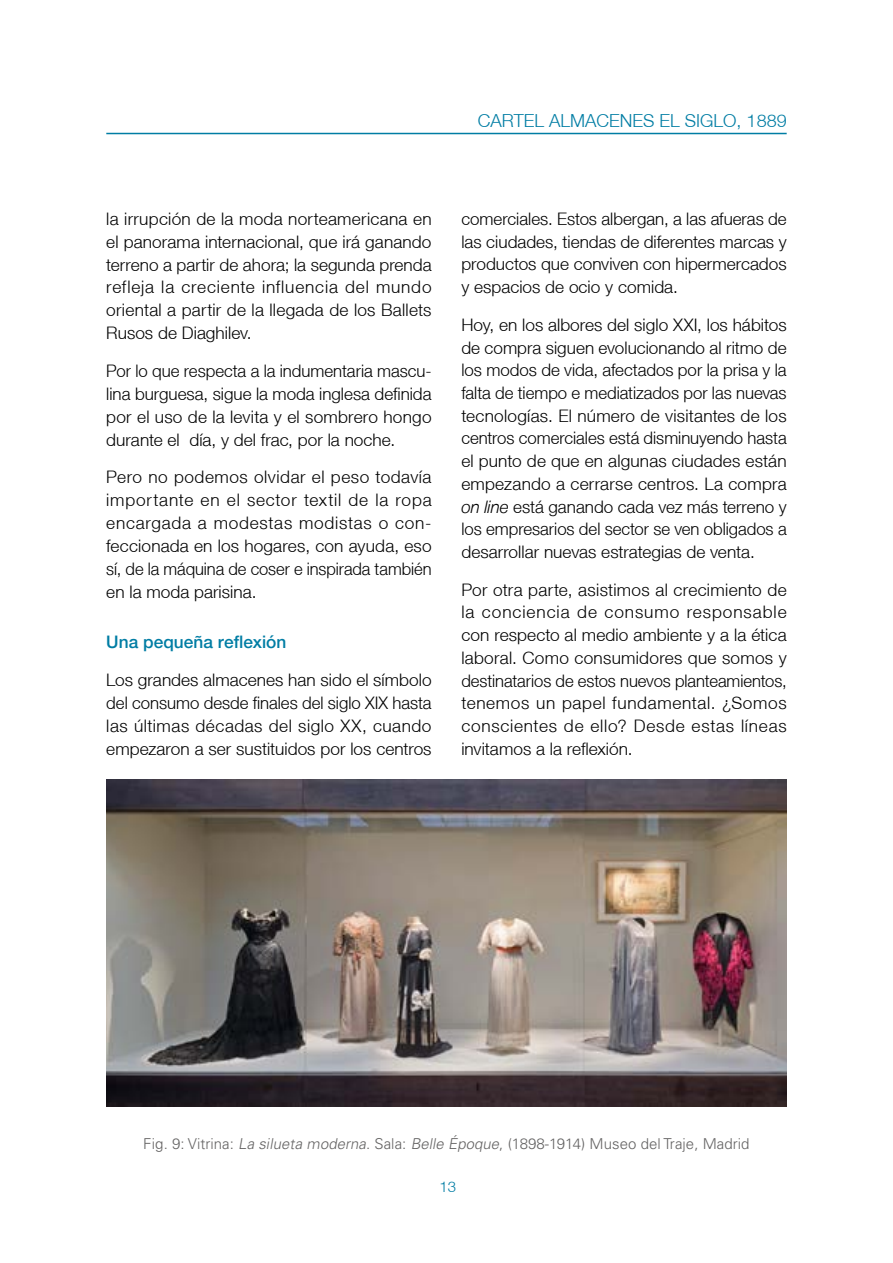
<style>
.page{position:relative;width:893px;height:1263px;background:#fff}
.page>*{position:absolute;margin:0;border:0;box-sizing:border-box;transform-origin:0 0}
.t1{font:300 18px "Helvetica Neue LT";color:#007da4}
.t2{font:300 17.25px/22.6px "Helvetica Neue LT";letter-spacing:.005em;color:#000;text-align:justify}
.t3{font:500 17.25px "Helvetica Neue LT";letter-spacing:.005em;color:#007da4}
.t4{font:300 15px "Univers LT Std";letter-spacing:.005em;color:#646363}
.t5{font:300 15px "Helvetica Neue LT";color:#007da4}
.s1{font-style:italic}
</style>
<div class="page">
<hr style="left:106px;top:133px;width:681px;height:1px;background:#007da4">
<img style="left:106px;top:779px;width:681px;height:327px">
<p class="t1" style="left:478px;top:109px;width:310px">CARTEL ALMACENES EL SIGLO, 1889</p>
<p class="t2" style="left:106px;top:207px;width:327px">la irrupción de la moda norteamericana en el panorama internacional, que irá ganando terreno a partir de ahora; la segunda prenda refleja la creciente influencia del mundo oriental a partir de la llegada de los Ballets Rusos de Diaghilev.</p>
<p class="t2" style="left:106px;top:359px;width:327px">Por lo que respecta a la indumentaria mascu&shy;lina burguesa, sigue la moda inglesa definida por el uso de la levita y el sombrero hongo durante el día, y del frac, por la noche.</p>
<p class="t2" style="left:106px;top:466px;width:327px">Pero no podemos olvidar el peso todavía importante en el sector textil de la ropa encargada a modestas modistas o con&shy;feccionada en los hogares, con ayuda, eso sí, de la máquina de coser e inspirada también en la moda parisina.</p>
<p class="t3" style="left:106px;top:632px;width:182px">Una pequeña reflexión</p>
<p class="t2" style="left:106px;top:668px;width:327px">Los grandes almacenes han sido el símbolo del consumo desde finales del siglo XIX hasta las últimas décadas del siglo XX, cuando empezaron a ser sustituidos por los centros</p>
<p class="t2" style="left:461px;top:207px;width:327px">comerciales. Estos albergan, a las afueras de las ciudades, tiendas de diferentes marcas y productos que conviven con hipermercados y espacios de ocio y comida.</p>
<p class="t2" style="left:461px;top:313px;width:327px">Hoy, en los albores del siglo XXI, los hábitos de compra siguen evolucionando al ritmo de los modos de vida, afectados por la prisa y la falta de tiempo e mediatizados por las nuevas tecnologías. El número de visitantes de los centros comerciales está disminuyendo hasta el punto de que en algunas ciudades están empezando a cerrarse centros. La compra <span class="s1">on line</span> está ganando cada vez más terreno y los empresarios del sector se ven obligados a desarrollar nuevas estrategias de venta.</p>
<p class="t2" style="left:461px;top:578px;width:327px">Por otra parte, asistimos al crecimiento de la conciencia de consumo responsable con respecto al medio ambiente y a la ética laboral. Como consumidores que somos y destinatarios de estos nuevos planteamientos, tenemos un papel fundamental. ¿Somos conscientes de ello? Desde estas líneas invitamos a la reflexión.</p>
<p class="t4" style="left:143px;top:1135px;width:608px">Fig. 9: Vitrina: <span class="s1">La silueta moderna</span>. Sala: <span class="s1">Belle Époque</span>, (1898-1914) Museo del Traje, Madrid</p>
<p class="t5" style="left:440px;top:1177px;width:18px">13</p>
</div>
